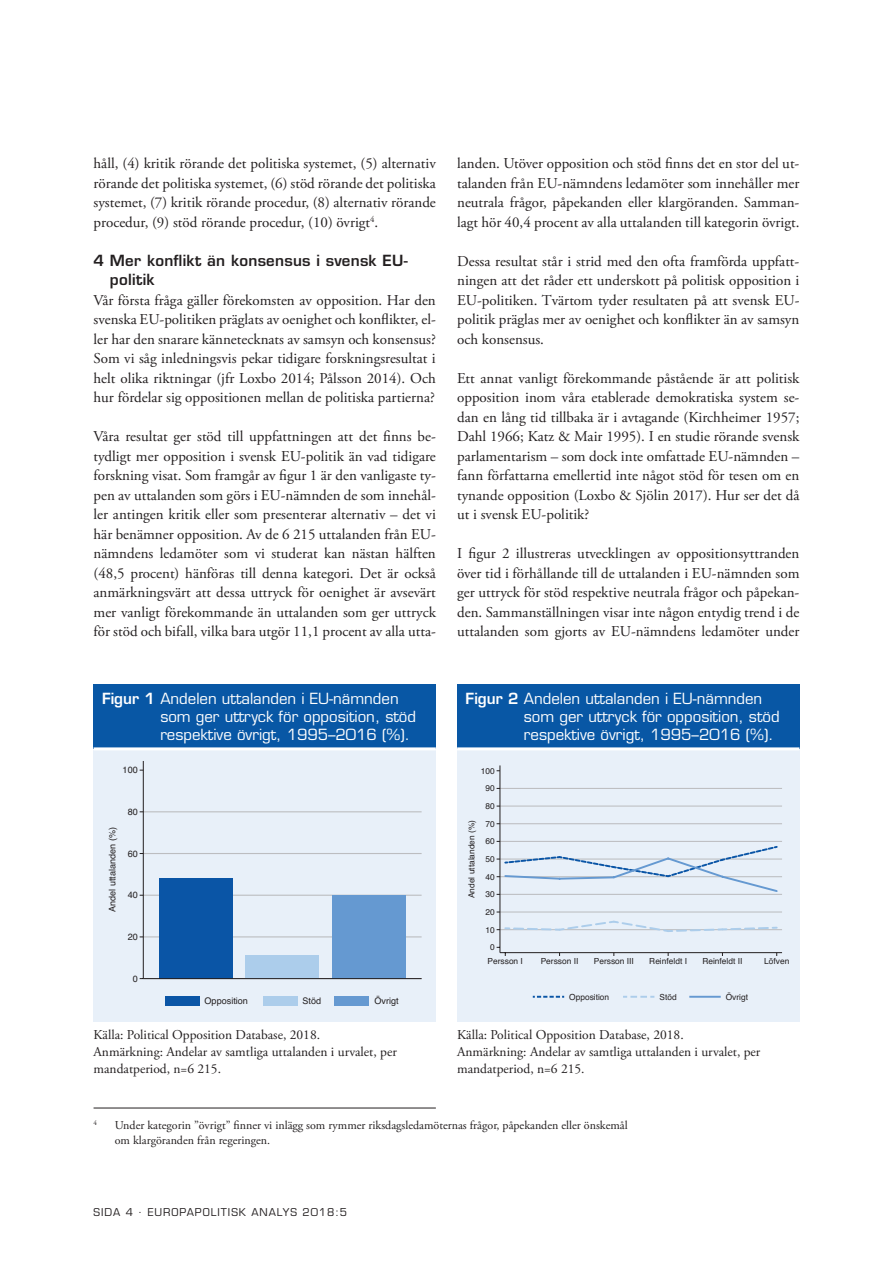
<style>
.page{position:relative;width:893px;height:1263px;background:#fff}
.page>*{position:absolute;margin:0;border:0;box-sizing:border-box;transform-origin:0 0}
.t1{font:15px/19.5px "Adobe Garamond Pro";color:#231f20;text-align:justify}
.t2{font:15px/18px "Eurostile LT Std";color:#fff}
.t3{font:600 15px/19.5px "Eurostile LT Std";letter-spacing:.02em;color:#231f20}
.t4{font:13.5px/16.8px "Adobe Garamond Pro";color:#231f20}
.t5{font:12px/15px "Adobe Garamond Pro";color:#231f20}
.t6{font:10.5px "Eurostile LT Std";letter-spacing:.09em;color:#231f20}
.t7{font:9.15px "Helvetica";color:#231f20}
.t8{font:8.4px "Helvetica";color:#231f20}
.t9{font:7.05px "Adobe Garamond Pro";color:#231f20}
.s1{font-weight:600}
</style>
<div class="page">
<hr style="left:94px;top:1108px;width:342px;height:1px;background:#231f20">
<div style="left:94px;top:685px;width:342px;height:64px;background:#0857a5"></div>
<div style="left:94px;top:749px;width:342px;height:272px;background:#e8f0f9"></div>
<hr style="left:94px;top:747px;width:342px;height:3px;background:#fff">
<hr style="left:143px;top:936px;width:279px;height:1px;background:#bcbdc0">
<hr style="left:143px;top:895px;width:279px;height:1px;background:#bcbdc0">
<hr style="left:143px;top:853px;width:279px;height:1px;background:#bcbdc0">
<hr style="left:143px;top:811px;width:279px;height:1px;background:#bcbdc0">
<div style="left:159px;top:878px;width:74px;height:100px;background:#0a55a6"></div>
<div style="left:246px;top:955px;width:73px;height:23px;background:#accdeb"></div>
<div style="left:332px;top:895px;width:73px;height:83px;background:#6599d1"></div>
<hr style="left:143px;top:761px;width:1px;height:217px;background:#231f20">
<hr style="left:143px;top:978px;width:279px;height:1px;background:#231f20">
<div style="left:165px;top:996px;width:34px;height:9px;background:#0a55a6"></div>
<div style="left:263px;top:996px;width:34px;height:9px;background:#accdeb"></div>
<div style="left:335px;top:996px;width:34px;height:9px;background:#6599d1"></div>
<div style="left:457px;top:685px;width:342px;height:64px;background:#0857a5"></div>
<div style="left:457px;top:749px;width:342px;height:272px;background:#e8f0f9"></div>
<hr style="left:457px;top:747px;width:342px;height:3px;background:#fff">
<hr style="left:500px;top:929px;width:282px;height:1px;background:#bcbdc0">
<hr style="left:500px;top:911px;width:282px;height:1px;background:#bcbdc0">
<hr style="left:500px;top:894px;width:282px;height:1px;background:#bcbdc0">
<hr style="left:500px;top:876px;width:282px;height:1px;background:#bcbdc0">
<hr style="left:500px;top:858px;width:282px;height:1px;background:#bcbdc0">
<hr style="left:500px;top:841px;width:282px;height:1px;background:#bcbdc0">
<hr style="left:500px;top:823px;width:282px;height:1px;background:#bcbdc0">
<hr style="left:500px;top:805px;width:282px;height:2px;background:#bcbdc0">
<hr style="left:500px;top:788px;width:282px;height:1px;background:#bcbdc0">
<hr style="left:500px;top:765px;width:1px;height:188px;background:#231f20">
<svg style="left:497px;top:919px;width:280px;height:14px"></svg>
<svg style="left:497px;top:841px;width:282px;height:54px"></svg>
<hr style="left:500px;top:952px;width:282px;height:1px;background:#231f20">
<svg style="left:497px;top:947px;width:9px;height:9px"></svg>
<svg style="left:533px;top:996px;width:31px;height:2px"></svg>
<svg style="left:623px;top:996px;width:31px;height:2px"></svg>
<hr style="left:689px;top:996px;width:32px;height:2px;background:#6599d1">
<p class="t1" style="left:94px;top:154px;width:344px">håll, (4) kritik rörande det politiska systemet, (5) alternativ rörande det politiska systemet, (6) stöd rörande det politiska systemet, (7) kritik rörande procedur, (8) alternativ rörande procedur, (9) stöd rörande procedur, (10) övrigt<sup>4</sup>.</p>
<p class="t3" style="left:110px;top:250px;width:299px;text-indent:-16px">4 Mer konflikt än konsensus i svensk EU&shy;politik</p>
<p class="t1" style="left:94px;top:291px;width:344px">Vår första fråga gäller förekomsten av opposition. Har den svenska EU-politiken präglats av oenighet och konflikter, el&shy;ler har den snarare kännetecknats av samsyn och konsensus?<br>Som vi såg inledningsvis pekar tidigare forskningsresultat i helt olika riktningar (jfr Loxbo 2014; Pålsson 2014). Och hur fördelar sig oppositionen mellan de politiska partierna?</p>
<p class="t1" style="left:94px;top:427px;width:344px">Våra resultat ger stöd till uppfattningen att det finns be&shy;tydligt mer opposition i svensk EU-politik än vad tidigare forskning visat. Som framgår av figur 1 är den vanligaste ty&shy;pen av uttalanden som görs i EU-nämnden de som innehål&shy;ler antingen kritik eller som presenterar alternativ – det vi här benämner opposition. Av de 6 215 uttalanden från EU&shy;nämndens ledamöter som vi studerat kan nästan hälften (48,5 procent) hänföras till denna kategori. Det är också anmärkningsvärt att dessa uttryck för oenighet är avsevärt mer vanligt förekommande än uttalanden som ger uttryck för stöd och bifall, vilka bara utgör 11,1 procent av alla utta-</p>
<p class="t1" style="left:457px;top:154px;width:344px">landen. Utöver opposition och stöd finns det en stor del ut&shy;talanden från EU-nämndens ledamöter som innehåller mer neutrala frågor, påpekanden eller klargöranden. Samman&shy;lagt hör 40,4 procent av alla uttalanden till kategorin övrigt.</p>
<p class="t1" style="left:457px;top:252px;width:344px">Dessa resultat står i strid med den ofta framförda uppfatt&shy;ningen att det råder ett underskott på politisk opposition i EU-politiken. Tvärtom tyder resultaten på att svensk EU&shy;politik präglas mer av oenighet och konflikter än av samsyn och konsensus.</p>
<p class="t1" style="left:457px;top:369px;width:344px">Ett annat vanligt förekommande påstående är att politisk opposition inom våra etablerade demokratiska system se&shy;dan en lång tid tillbaka är i avtagande (Kirchheimer 1957; Dahl 1966; Katz &amp; Mair 1995). I en studie rörande svensk parlamentarism – som dock inte omfattade EU-nämnden – fann författarna emellertid inte något stöd för tesen om en tynande opposition (Loxbo &amp; Sjölin 2017). Hur ser det då ut i svensk EU-politik?</p>
<p class="t1" style="left:457px;top:544px;width:344px">I figur 2 illustreras utvecklingen av oppositionsyttranden över tid i förhållande till de uttalanden i EU-nämnden som ger uttryck för stöd respektive neutrala frågor och påpekan&shy;den. Sammanställningen visar inte någon entydig trend i de uttalanden som gjorts av EU-nämndens ledamöter under</p>
<p class="t2" style="left:160px;top:690px;width:257px;text-indent:-58px"><span class="s1">Figur 1</span> Andelen uttalanden i EU-nämnden som ger uttryck för opposition, stöd respektive övrigt, 1995–2016 (%).</p>
<p class="t7" style="left:123px;top:763px;width:17px">100</p>
<p class="t7" style="left:105px;top:912px;width:86px;rotate:-90deg">Andel uttalanden (%)</p>
<p class="t7" style="left:128px;top:805px;width:12px">80</p>
<p class="t7" style="left:128px;top:846px;width:12px">60</p>
<p class="t7" style="left:128px;top:888px;width:12px">40</p>
<p class="t7" style="left:128px;top:930px;width:12px">20</p>
<p class="t7" style="left:133px;top:971px;width:7px">0</p>
<p class="t7" style="left:205px;top:994px;width:45px">Opposition</p>
<p class="t7" style="left:302px;top:994px;width:20px">Stöd</p>
<p class="t7" style="left:374px;top:994px;width:26px">Övrigt</p>
<p class="t4" style="left:94px;top:1027px;width:305px">Källa: Political Opposition Database, 2018.<br>Anmärkning: Andelar av samtliga uttalanden i urvalet, per mandatperiod, n=6 215.</p>
<p class="t2" style="left:524px;top:690px;width:257px;text-indent:-58px"><span class="s1">Figur 2</span> Andelen uttalanden i EU-nämnden som ger uttryck för opposition, stöd respektive övrigt, 1995–2016 (%).</p>
<p class="t8" style="left:481px;top:764px;width:15px">100</p>
<p class="t8" style="left:486px;top:782px;width:11px">90</p>
<p class="t8" style="left:465px;top:898px;width:80px;rotate:-90deg">Andel uttalanden (%)</p>
<p class="t8" style="left:486px;top:799px;width:11px">80</p>
<p class="t8" style="left:486px;top:817px;width:11px">70</p>
<p class="t8" style="left:486px;top:835px;width:11px">60</p>
<p class="t8" style="left:486px;top:852px;width:11px">50</p>
<p class="t8" style="left:486px;top:870px;width:11px">40</p>
<p class="t8" style="left:486px;top:888px;width:11px">30</p>
<p class="t8" style="left:486px;top:905px;width:11px">20</p>
<p class="t8" style="left:486px;top:923px;width:11px">10</p>
<p class="t8" style="left:490px;top:941px;width:6px">0</p>
<p class="t8" style="left:488px;top:954px;width:37px">Persson I</p>
<p class="t8" style="left:541px;top:954px;width:39px">Persson II</p>
<p class="t8" style="left:594px;top:954px;width:42px">Persson III</p>
<p class="t8" style="left:649px;top:954px;width:39px">Reinfeldt I</p>
<p class="t8" style="left:702px;top:954px;width:42px">Reinfeldt II</p>
<p class="t8" style="left:764px;top:954px;width:27px">Löfven</p>
<p class="t8" style="left:569px;top:990px;width:42px">Opposition</p>
<p class="t8" style="left:659px;top:990px;width:19px">Stöd</p>
<p class="t8" style="left:726px;top:990px;width:24px">Övrigt</p>
<p class="t4" style="left:457px;top:1027px;width:305px">Källa: Political Opposition Database, 2018.<br>Anmärkning: Andelar av samtliga uttalanden i urvalet, per mandatperiod, n=6 215.</p>
<p class="t9" style="left:94px;top:1118px;width:5px">4</p>
<p class="t5" style="left:115px;top:1118px;width:514px">Under kategorin ”övrigt” finner vi inlägg som rymmer riksdagsledamöternas frågor, påpekanden eller önskemål om klargöranden från regeringen.</p>
<p class="t6" style="left:94px;top:1205px;width:255px">SIDA 4 . EUROPAPOLITISK ANALYS 2018:5</p>
</div>
